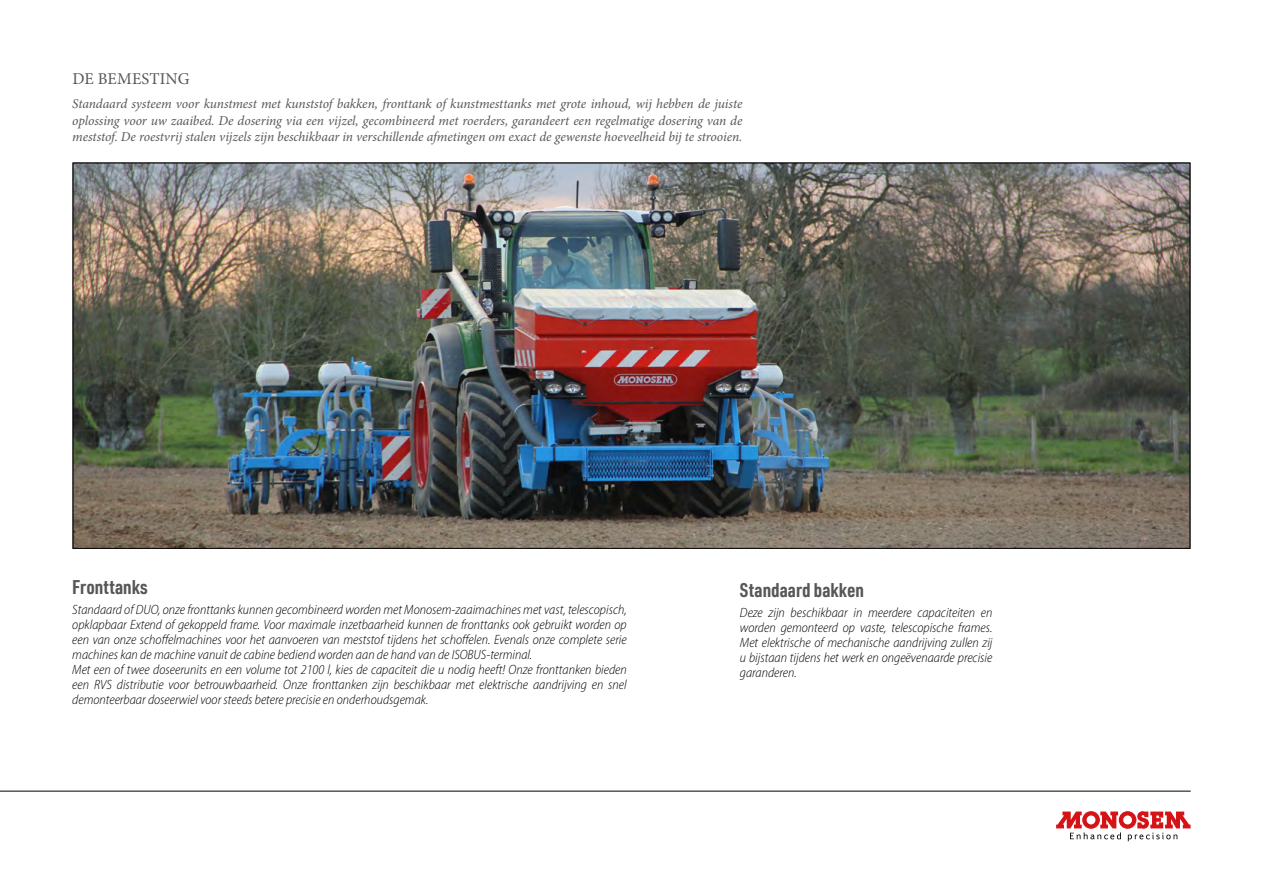
<style>
.page{position:relative;width:1263px;height:893px;background:#fff}
.page>*{position:absolute;margin:0;border:0;box-sizing:border-box;transform-origin:0 0}
.t1{font:700 19.5px "URWDIN Cond";color:#575756}
.t2{font:16.5px "Minion Pro";letter-spacing:.01em;color:#575756}
.t3{font:italic 13.5px/15px "Myriad Variable Concept";color:#000;text-align:justify}
.t4{font:italic 13.5px/16.5px "Minion Pro";letter-spacing:-.005em;color:#575756;text-align:justify}
</style>
<div class="page">
<hr style="left:0;top:791px;width:1191px;height:1px;background:#000">
<img style="left:75px;top:165px;width:1113px;height:382px">
<svg style="left:1056px;top:811px;width:134px;height:30px"></svg>
<p class="t2" style="left:72px;top:68px;width:119px">DE BEMESTING</p>
<p class="t4" style="left:72px;top:96px;width:672px">Standaard systeem voor kunstmest met kunststof bakken, fronttank of kunstmesttanks met grote inhoud, wij hebben de juiste oplossing voor uw zaaibed. De dosering via een vijzel, gecombineerd met roerders, garandeert een regelmatige dosering van de meststof. De roestvrij stalen vijzels zijn beschikbaar in verschillende afmetingen om exact de gewenste hoeveelheid bij te strooien.</p>
<p class="t1" style="left:72px;top:574px;width:77px">Fronttanks</p>
<p class="t3" style="left:72px;top:602px;width:556px">Standaard of DUO, onze fronttanks kunnen gecombineerd worden met Monosem-zaaimachines met vast, telescopisch,</p>
<p class="t3" style="left:72px;top:617px;width:556px">opklapbaar Extend of gekoppeld frame. Voor maximale inzetbaarheid kunnen de fronttanks ook gebruikt worden op een van onze schoffelmachines voor het aanvoeren van meststof tijdens het schoffelen. Evenals onze complete serie machines kan de machine vanuit de cabine bediend worden aan de hand van de ISOBUS-terminal.</p>
<p class="t3" style="left:72px;top:662px;width:556px">Met een of twee doseerunits en een volume tot 2100 l, kies de capaciteit die u nodig heeft! Onze fronttanken bieden een RVS distributie voor betrouwbaarheid. Onze fronttanken zijn beschikbaar met elektrische aandrijving en snel demonteerbaar doseerwiel voor steeds betere precisie en onderhoudsgemak.</p>
<p class="t1" style="left:740px;top:577px;width:125px">Standaard bakken</p>
<p class="t3" style="left:740px;top:604px;width:254px">Deze zijn beschikbaar in meerdere capaciteiten en worden gemonteerd op vaste, telescopische frames.<br>Met elektrische of mechanische aandrijving zullen zij u bijstaan tijdens het werk en ongeëvenaarde precisie garanderen.</p>
</div>
